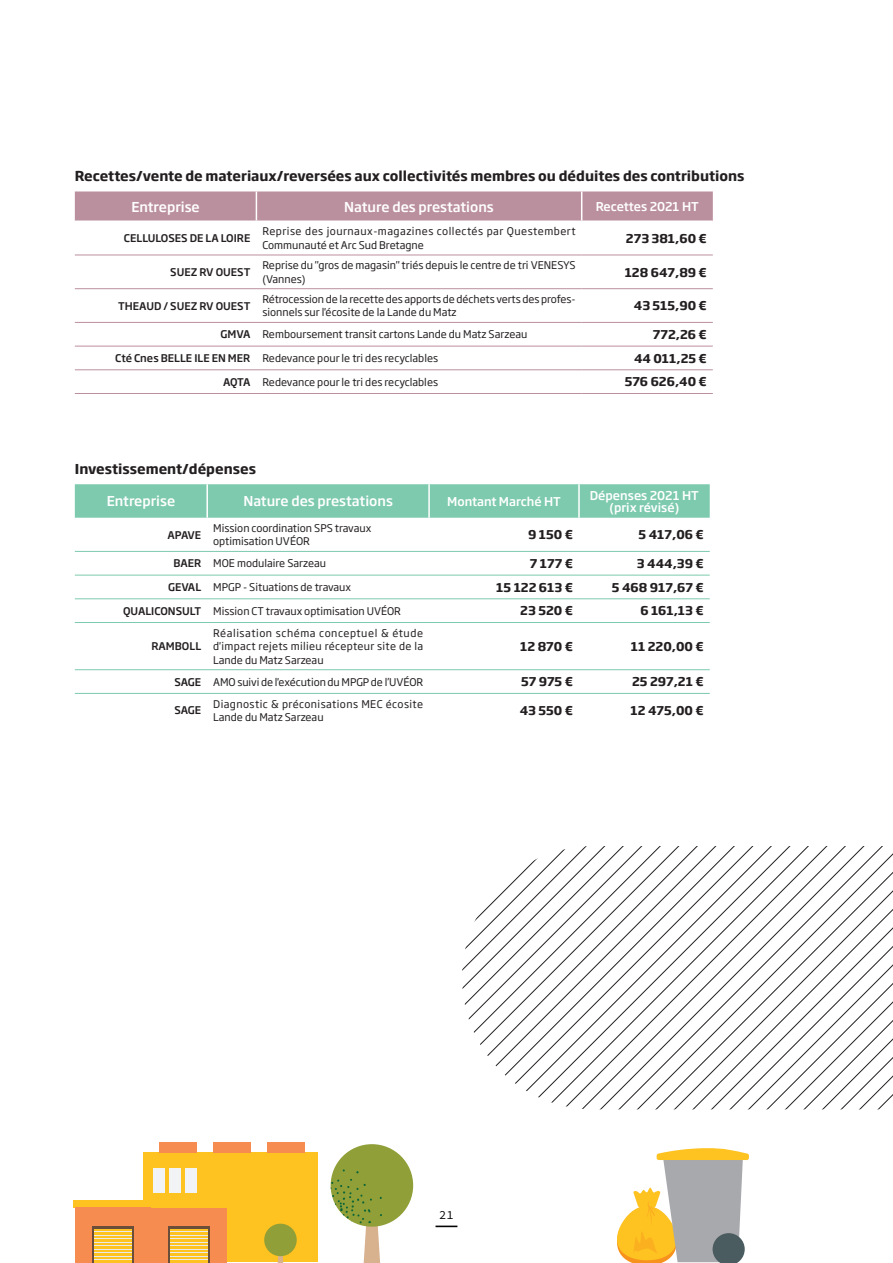
<style>
.page{position:relative;width:893px;height:1263px;background:#fff}
.page>*{position:absolute;margin:0;border:0;box-sizing:border-box;transform-origin:0 0}
.t1{font:700 13.5px "Soho Gothic Std";color:#231f20}
.t2{font:500 13.5px "Soho Gothic Std";color:#fff}
.t3{font:700 12px "Soho Gothic Std";color:#231f20}
.t4{font:500 12px/12px "Soho Gothic Std";color:#fff;text-align:center}
.t5{font:10.5px/13.5px "Soho Gothic Std";color:#231f20}
.t6{font:10.5px/13.5px "Soho Gothic Std";letter-spacing:.045em;color:#231f20}
.t7{font:500 10.5px "Soho Gothic Std";color:#231f20}
.t8{font:10.5px/13.5px "Soho Gothic Std";letter-spacing:.04em;color:#231f20}
.s1{font-weight:500}
</style>
<div class="page">
<svg style="left:528px;top:848px;width:365px;height:18px"></svg>
<svg style="left:509px;top:866px;width:384px;height:19px"></svg>
<svg style="left:491px;top:885px;width:402px;height:18px"></svg>
<svg style="left:474px;top:903px;width:419px;height:19px"></svg>
<svg style="left:473px;top:922px;width:420px;height:18px"></svg>
<svg style="left:465px;top:940px;width:428px;height:19px"></svg>
<svg style="left:462px;top:959px;width:431px;height:18px"></svg>
<svg style="left:462px;top:977px;width:431px;height:19px"></svg>
<svg style="left:464px;top:996px;width:429px;height:18px"></svg>
<svg style="left:468px;top:1014px;width:425px;height:95px"></svg>
<hr style="left:435px;top:1225px;width:22px;height:2px;background:#040503">
<svg style="left:617px;top:1148px;width:132px;height:115px"></svg>
<div style="left:75px;top:191px;width:638px;height:29px;background:#bb909e"></div>
<hr style="left:75px;top:255px;width:507px;height:1px;background:#bb909e">
<hr style="left:582px;top:255px;width:131px;height:1px;background:#bb909e">
<hr style="left:75px;top:288px;width:507px;height:1px;background:#bb909e">
<hr style="left:582px;top:288px;width:131px;height:1px;background:#bb909e">
<hr style="left:75px;top:322px;width:507px;height:1px;background:#bb909e">
<hr style="left:582px;top:322px;width:131px;height:1px;background:#bb909e">
<hr style="left:75px;top:346px;width:507px;height:1px;background:#bb909e">
<hr style="left:582px;top:346px;width:131px;height:1px;background:#bb909e">
<hr style="left:75px;top:369px;width:507px;height:1px;background:#bb909e">
<hr style="left:582px;top:369px;width:131px;height:1px;background:#bb909e">
<hr style="left:75px;top:393px;width:507px;height:1px;background:#bb909e">
<hr style="left:582px;top:393px;width:131px;height:1px;background:#bb909e">
<div style="left:75px;top:484px;width:635px;height:34px;background:#7dcaae"></div>
<hr style="left:206px;top:484px;width:2px;height:34px;background:#fff">
<hr style="left:428px;top:484px;width:2px;height:34px;background:#fff">
<hr style="left:578px;top:484px;width:2px;height:34px;background:#fff">
<hr style="left:75px;top:551px;width:635px;height:1px;background:#7dcaae">
<hr style="left:75px;top:575px;width:635px;height:1px;background:#7dcaae">
<hr style="left:75px;top:598px;width:635px;height:1px;background:#7dcaae">
<hr style="left:75px;top:622px;width:635px;height:1px;background:#7dcaae">
<hr style="left:75px;top:669px;width:635px;height:1px;background:#7dcaae">
<hr style="left:75px;top:693px;width:635px;height:1px;background:#7dcaae">
<div style="left:331px;top:1144px;width:82px;height:83px;background:#909f37;border-radius:50%"></div>
<svg style="left:331px;top:1179px;width:51px;height:84px"></svg>
<div style="left:143px;top:1152px;width:174px;height:110px;background:#fec221"></div>
<div style="left:151px;top:1207px;width:75px;height:55px;background:#f68c50"></div>
<div style="left:73px;top:1200px;width:157px;height:7px;background:#fec221"></div>
<div style="left:154px;top:1168px;width:11px;height:24px;background:#f2f3f4"></div>
<div style="left:170px;top:1168px;width:11px;height:24px;background:#f2f3f4"></div>
<div style="left:186px;top:1168px;width:11px;height:24px;background:#f2f3f4"></div>
<div style="left:168px;top:1226px;width:42px;height:36px;background:linear-gradient(to right,#6a4e3a,#6a4e3a)"></div>
<div style="left:170px;top:1229px;width:37px;height:33px;background:#fec221"></div>
<hr style="left:170px;top:1231px;width:37px;height:1px;background:#e9eaeb">
<hr style="left:170px;top:1235px;width:37px;height:1px;background:#e9eaeb">
<hr style="left:170px;top:1238px;width:37px;height:1px;background:#e9eaeb">
<hr style="left:170px;top:1242px;width:37px;height:1px;background:#e9eaeb">
<hr style="left:170px;top:1245px;width:37px;height:1px;background:#e9eaeb">
<hr style="left:170px;top:1249px;width:37px;height:1px;background:#e9eaeb">
<hr style="left:170px;top:1252px;width:37px;height:1px;background:#e9eaeb">
<hr style="left:170px;top:1256px;width:37px;height:1px;background:#e9eaeb">
<hr style="left:170px;top:1259px;width:37px;height:1px;background:#e9eaeb">
<div style="left:75px;top:1207px;width:76px;height:55px;background:#f68c50"></div>
<div style="left:159px;top:1142px;width:38px;height:10px;background:#f68c50"></div>
<div style="left:213px;top:1142px;width:38px;height:10px;background:#f68c50"></div>
<div style="left:267px;top:1142px;width:38px;height:10px;background:#f68c50"></div>
<svg style="left:92px;top:1226px;width:42px;height:36px"></svg>
<div style="left:95px;top:1229px;width:37px;height:33px;background:#fec221"></div>
<hr style="left:95px;top:1231px;width:37px;height:1px;background:#e9eaeb">
<hr style="left:95px;top:1235px;width:37px;height:1px;background:#e9eaeb">
<hr style="left:95px;top:1238px;width:37px;height:1px;background:#e9eaeb">
<hr style="left:95px;top:1242px;width:37px;height:1px;background:#e9eaeb">
<hr style="left:95px;top:1245px;width:37px;height:1px;background:#e9eaeb">
<hr style="left:95px;top:1249px;width:37px;height:1px;background:#e9eaeb">
<hr style="left:95px;top:1252px;width:37px;height:1px;background:#e9eaeb">
<hr style="left:95px;top:1256px;width:37px;height:1px;background:#e9eaeb">
<hr style="left:95px;top:1259px;width:37px;height:1px;background:#e9eaeb">
<svg style="left:278px;top:1256px;width:5px;height:7px"></svg>
<div style="left:264px;top:1224px;width:33px;height:32px;background:#909f37;border-radius:50%"></div>
<p class="t1" style="left:75px;top:170px;width:671px">Recettes/vente de materiaux/reversées aux collectivités membres ou déduites des contributions</p>
<p class="t2" style="left:131px;top:200px;width:70px">Entreprise</p>
<p class="t2" style="left:344px;top:200px;width:151px">Nature des prestations</p>
<p class="t4" style="left:596px;top:202px;width:105px">Recettes 2021 HT</p>
<p class="t7" style="left:124px;top:233px;width:128px">CELLULOSES DE LA LOIRE</p>
<p class="t6" style="left:262px;top:226px;width:315px">Reprise des journaux-magazines collectés par Questembert<br>Communauté et Arc Sud Bretagne</p>
<p class="t3" style="left:626px;top:233px;width:82px">273 381,60 €</p>
<p class="t7" style="left:170px;top:267px;width:82px">SUEZ RV OUEST</p>
<p class="t5" style="left:262px;top:260px;width:315px">Reprise du "gros de magasin" triés depuis le centre de tri VENESYS (Vannes)</p>
<p class="t3" style="left:625px;top:267px;width:84px">128 647,89 €</p>
<p class="t7" style="left:118px;top:301px;width:134px">THEAUD / SUEZ RV OUEST</p>
<p class="t5" style="left:262px;top:294px;width:315px">Rétrocession de la recette des apports de déchets verts des profes&shy;sionnels sur l'écosite de la Lande du Matz</p>
<p class="t3" style="left:634px;top:300px;width:74px">43 515,90 €</p>
<p class="t5" style="left:221px;top:329px;width:308px"><span class="s1">GMVA</span> Remboursement transit cartons Lande du Matz Sarzeau</p>
<p class="t3" style="left:653px;top:329px;width:55px">772,26 €</p>
<p class="t5" style="left:115px;top:353px;width:324px"><span class="s1">Cté Cnes BELLE ILE EN MER</span> Redevance pour le tri des recyclables</p>
<p class="t3" style="left:634px;top:353px;width:74px">44 011,25 €</p>
<p class="t5" style="left:223px;top:377px;width:217px"><span class="s1">AQTA</span> Redevance pour le tri des recyclables</p>
<p class="t3" style="left:625px;top:376px;width:84px">576 626,40 €</p>
<p class="t1" style="left:75px;top:463px;width:183px">Investissement/dépenses</p>
<p class="t2" style="left:107px;top:495px;width:70px">Entreprise</p>
<p class="t2" style="left:243px;top:495px;width:151px">Nature des prestations</p>
<p class="t4" style="left:447px;top:496px;width:115px">Montant Marché HT</p>
<p class="t4" style="left:590px;top:490px;width:111px">Dépenses 2021 HT (prix révisé)</p>
<p class="t7" style="left:167px;top:530px;width:35px">APAVE</p>
<p class="t5" style="left:213px;top:523px;width:160px">Mission coordination SPS travaux optimisation UVÉOR</p>
<p class="t3" style="left:528px;top:529px;width:46px">9 150 €</p>
<p class="t3" style="left:639px;top:529px;width:67px">5 417,06 €</p>
<p class="t5" style="left:173px;top:558px;width:154px"><span class="s1">BAER</span> MOE modulaire Sarzeau</p>
<p class="t3" style="left:530px;top:558px;width:45px">7 177 €</p>
<p class="t3" style="left:637px;top:558px;width:68px">3 444,39 €</p>
<p class="t5" style="left:168px;top:582px;width:184px"><span class="s1">GEVAL</span> MPGP - Situations de travaux</p>
<p class="t3" style="left:496px;top:582px;width:78px">15 122 613 €</p>
<p class="t3" style="left:612px;top:582px;width:93px">5 468 917,67 €</p>
<p class="t5" style="left:123px;top:606px;width:279px"><span class="s1">QUALICONSULT</span> Mission CT travaux optimisation UVÉOR</p>
<p class="t3" style="left:520px;top:605px;width:54px">23 520 €</p>
<p class="t3" style="left:640px;top:605px;width:65px">6 161,13 €</p>
<p class="t7" style="left:151px;top:641px;width:51px">RAMBOLL</p>
<p class="t5" style="left:213px;top:627px;width:211px;text-align:justify">Réalisation schéma conceptuel &amp; étude d'impact rejets milieu récepteur site de la Lande du Matz Sarzeau</p>
<p class="t3" style="left:520px;top:641px;width:54px">12 870 €</p>
<p class="t3" style="left:631px;top:641px;width:74px">11 220,00 €</p>
<p class="t5" style="left:174px;top:676px;width:250px"><span class="s1">SAGE</span> AMO suivi de l'exécution du MPGP de l’UVÉOR</p>
<p class="t3" style="left:521px;top:676px;width:53px">57 975 €</p>
<p class="t3" style="left:632px;top:676px;width:73px">25 297,21 €</p>
<p class="t7" style="left:174px;top:706px;width:28px">SAGE</p>
<p class="t8" style="left:213px;top:698px;width:211px">Diagnostic &amp; préconisations MEC écosite<br>Lande du Matz Sarzeau</p>
<p class="t3" style="left:520px;top:705px;width:55px">43 550 €</p>
<p class="t3" style="left:631px;top:705px;width:75px">12 475,00 €</p>
</div>
